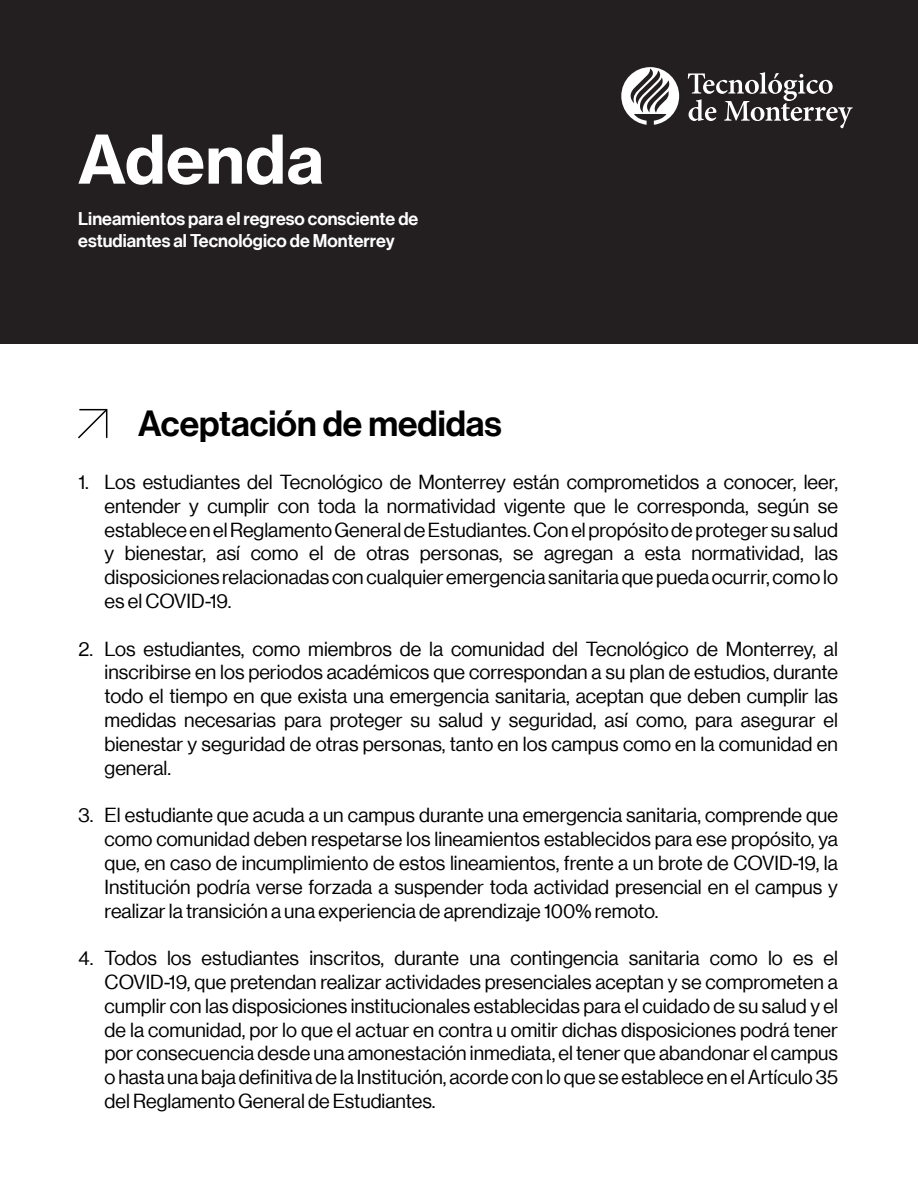
<style>
.page{position:relative;width:918px;height:1188px;background:#fff}
.page>*{position:absolute;margin:0;border:0;box-sizing:border-box;transform-origin:0 0}
.t1{font:66px "N Haas Grotesk TX Std 75 Bd";color:#fff}
.t2{font:35.7px "N Haas Grotesk DS Pro 65 Md";color:#000001}
.t3{font:19.8px/23.9px "N Haas Grotesk DS Pro 55 Rg";color:#000001;text-align:justify}
.t4{font:18px/21.6px "N Haas Grotesk DSW02 65 Md";color:#fff}
</style>
<div class="page">
<div style="left:0;top:0;width:918px;height:343px;background:#231f20"></div>
<svg style="left:621px;top:67px;width:58px;height:58px"></svg>
<svg style="left:688px;top:72px;width:165px;height:56px"></svg>
<svg style="left:78px;top:408px;width:30px;height:31px"></svg>
<h1 class="t1" style="left:78px;top:118px;width:248px">Adenda</h1>
<p class="t4" style="left:78px;top:208px;width:342px">Lineamientos para el regreso consciente de estudiantes al Tecnológico de Monterrey</p>
<p class="t3" style="left:78px;top:470px;width:12px">1.</p>
<p class="t3" style="left:78px;top:637px;width:16px">2.</p>
<p class="t3" style="left:78px;top:804px;width:16px">3.</p>
<p class="t3" style="left:78px;top:946px;width:16px">4.</p>
<h2 class="t2" style="left:138px;top:403px;width:365px">Aceptación de medidas</h2>
<p class="t3" style="left:105px;top:470px;width:735px">Los estudiantes del Tecnológico de Monterrey están comprometidos a conocer, leer, entender y cumplir con toda la normatividad vigente que le corresponda, según se establece en el Reglamento General de Estudiantes. Con el propósito de proteger su salud y bienestar, así como el de otras personas, se agregan a esta normatividad, las disposiciones relacionadas con cualquier emergencia sanitaria que pueda ocurrir, como lo es el COVID-19.</p>
<p class="t3" style="left:105px;top:637px;width:735px">Los estudiantes, como miembros de la comunidad del Tecnológico de Monterrey, al inscribirse en los periodos académicos que correspondan a su plan de estudios, durante todo el tiempo en que exista una emergencia sanitaria, aceptan que deben cumplir las medidas necesarias para proteger su salud y seguridad, así como, para asegurar el bienestar y seguridad de otras personas, tanto en los campus como en la comunidad en general.</p>
<p class="t3" style="left:105px;top:804px;width:735px">El estudiante que acuda a un campus durante una emergencia sanitaria, comprende que como comunidad deben respetarse los lineamientos establecidos para ese propósito, ya que, en caso de incumplimiento de estos lineamientos, frente a un brote de COVID-19, la Institución podría verse forzada a suspender toda actividad presencial en el campus y realizar la transición a una experiencia de aprendizaje 100% remoto.</p>
<p class="t3" style="left:105px;top:946px;width:735px">Todos los estudiantes inscritos, durante una contingencia sanitaria como lo es el COVID-19, que pretendan realizar actividades presenciales aceptan y se comprometen a cumplir con las disposiciones institucionales establecidas para el cuidado de su salud y el de la comunidad, por lo que el actuar en contra u omitir dichas disposiciones podrá tener por consecuencia desde una amonestación inmediata, el tener que abandonar el campus o hasta una baja definitiva de la Institución, acorde con lo que se establece en el Artículo 35 del Reglamento General de Estudiantes.</p>
</div>
